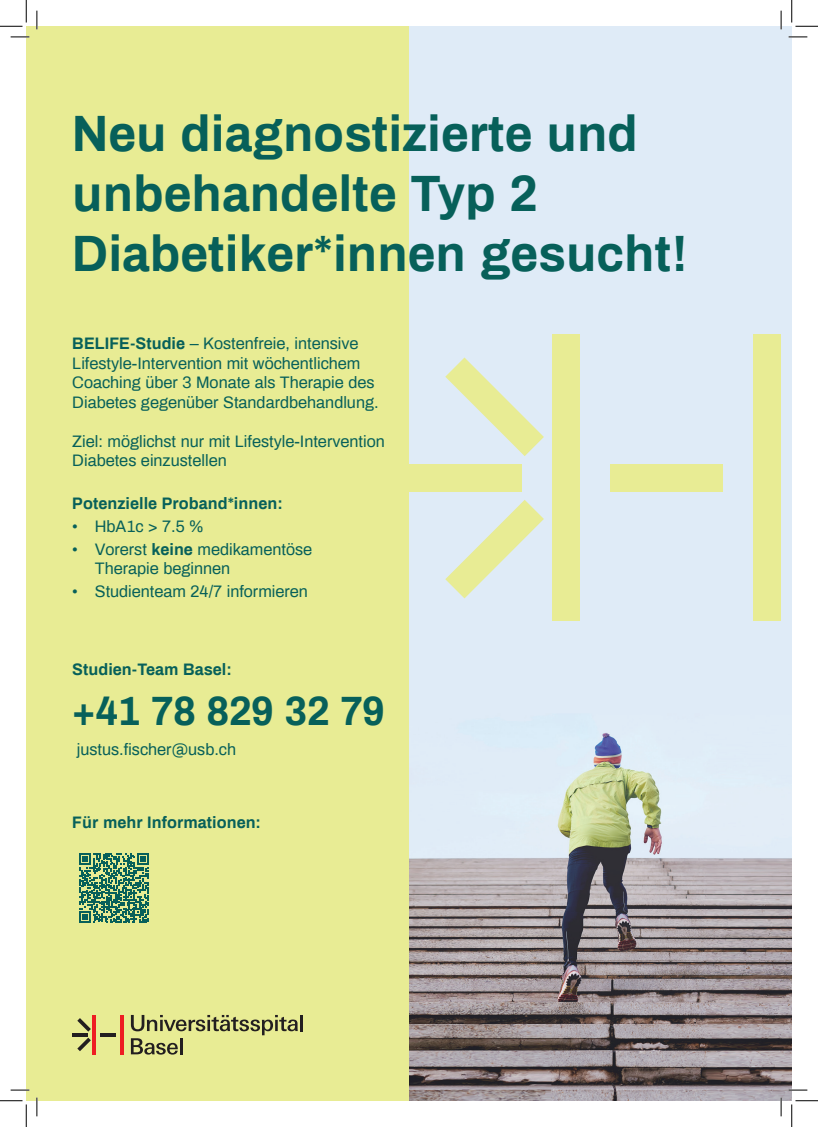
<style>
.page{position:relative;width:818px;height:1127px;background:#fff}
.page>*{position:absolute;margin:0;border:0;box-sizing:border-box;transform-origin:0 0}
.t1{font:700 49.88px/59.9px "Archivo";color:#07605a}
.t2{font:700 40px "Archivo";color:#07605a}
.t3{font:16.25px/19.5px "Archivo";color:#07605a}
.t4{font:700 16.25px "Archivo";color:#07605a}
.s1{font-weight:700}
</style>
<div class="page">
<img style="left:409px;top:26px;width:383px;height:1074px">
<div style="left:26px;top:26px;width:383px;height:1074px;background:#e8ec94"></div>
<div style="left:552px;top:335px;width:27px;height:286px;background:#e8ec94"></div>
<div style="left:753px;top:335px;width:27px;height:286px;background:#e8ec94"></div>
<div style="left:610px;top:464px;width:112px;height:27px;background:#e8ec94"></div>
<div style="left:409px;top:464px;width:112px;height:27px;background:#e8ec94"></div>
<svg style="left:445px;top:357px;width:99px;height:99px;background:#e1ebd8"></svg>
<svg style="left:445px;top:499px;width:99px;height:99px;background:#e1ebd8"></svg>
<hr style="left:92px;top:1014px;width:4px;height:40px;background:#ee1d23">
<hr style="left:120px;top:1014px;width:3px;height:40px;background:#ee1d23">
<svg style="left:100px;top:1033px;width:15px;height:3px"></svg>
<svg style="left:72px;top:1033px;width:16px;height:3px"></svg>
<svg style="left:77px;top:1018px;width:14px;height:13px"></svg>
<svg style="left:77px;top:1037px;width:14px;height:13px"></svg>
<hr style="left:300px;top:1014px;width:3px;height:16px;background:#231f20">
<svg style="left:131px;top:1014px;width:167px;height:40px"></svg>
<svg style="left:79px;top:853px;width:70px;height:69px"></svg>
<svg style="left:11px;top:36px;width:18px;height:2px"></svg>
<svg style="left:788px;top:36px;width:19px;height:2px"></svg>
<svg style="left:11px;top:1089px;width:18px;height:1px"></svg>
<svg style="left:788px;top:1088px;width:19px;height:2px"></svg>
<svg style="left:36px;top:11px;width:2px;height:18px"></svg>
<svg style="left:36px;top:1097px;width:2px;height:18px"></svg>
<svg style="left:780px;top:11px;width:2px;height:18px"></svg>
<svg style="left:780px;top:1097px;width:2px;height:18px"></svg>
<svg style="left:0;top:0;width:27px;height:27px"></svg>
<svg style="left:0;top:1100px;width:27px;height:26px"></svg>
<svg style="left:791px;top:0;width:27px;height:27px"></svg>
<svg style="left:791px;top:1100px;width:27px;height:26px"></svg>
<h1 class="t1" style="left:72px;top:102px;width:617px">Neu diagnostizierte und unbehandelte Typ 2<br>Diabetiker*innen gesucht!</h1>
<p class="t3" style="left:72px;top:332px;width:308px"><span class="s1">BELIFE-Studie</span> – Kostenfreie, intensive Lifestyle-Intervention mit wöchentlichem Coaching über 3 Monate als Therapie des Diabetes gegenüber Standardbehandlung.</p>
<p class="t3" style="left:72px;top:430px;width:314px">Ziel: möglichst nur mit Lifestyle-Intervention<br>Diabetes einzustellen</p>
<p class="t4" style="left:72px;top:491px;width:212px">Potenzielle Proband*innen:</p>
<p class="t3" style="left:72px;top:515px;width:133px">• HbA1c &gt; 7.5 %</p>
<p class="t3" style="left:95px;top:538px;width:219px;text-indent:-23px">• Vorerst <span class="s1">keine</span> medikamentöse<br>Therapie beginnen</p>
<p class="t3" style="left:72px;top:581px;width:237px">• Studienteam 24/7 informieren</p>
<p class="t4" style="left:72px;top:657px;width:161px">Studien-Team Basel:</p>
<h2 class="t2" style="left:72px;top:681px;width:314px">+41 78 829 32 79</h2>
<p class="t3" style="left:77px;top:738px;width:161px">justus.fischer@usb.ch</p>
<p class="t4" style="left:72px;top:810px;width:190px">Für mehr Informationen:</p>
</div>
